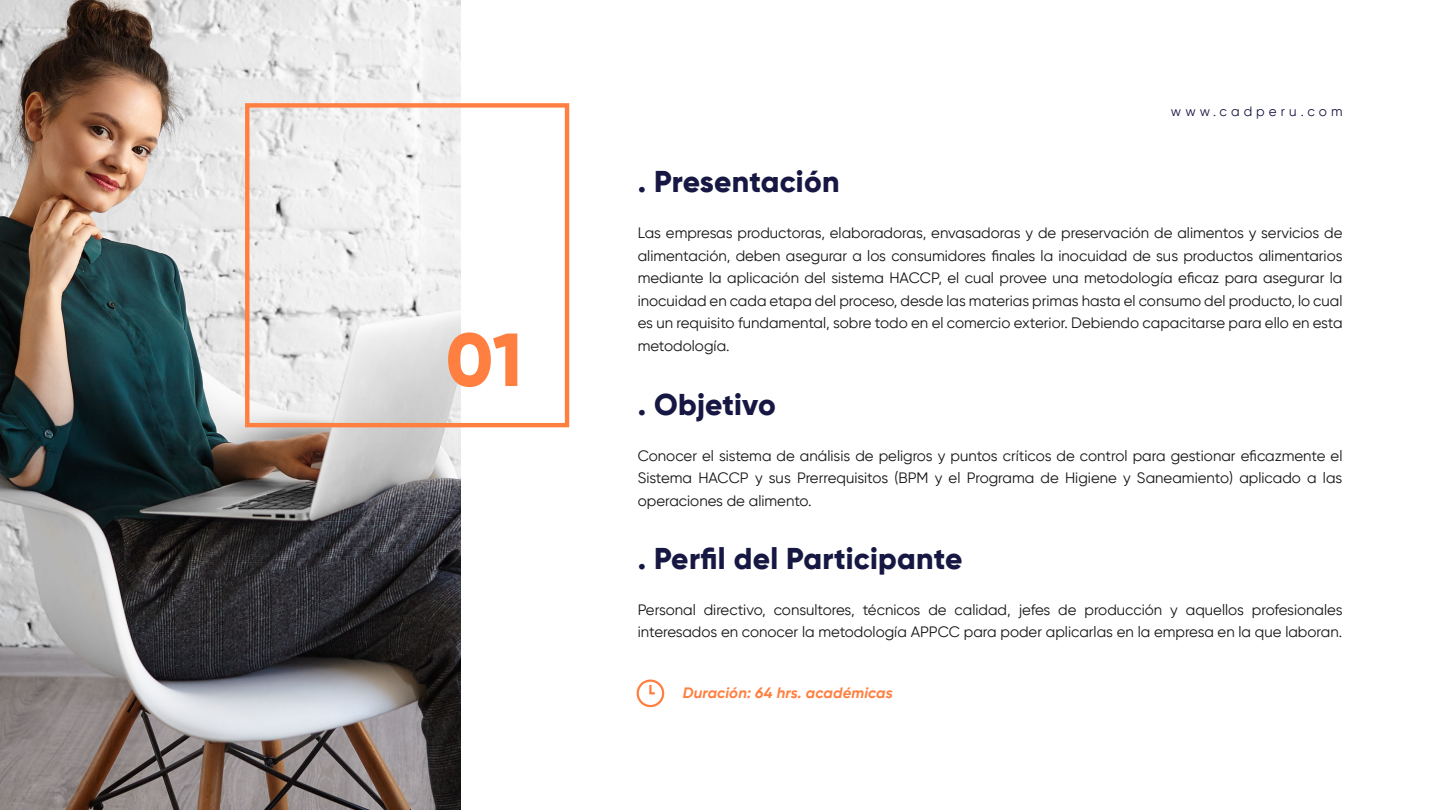
<style>
.page{position:relative;width:1440px;height:810px;background:#fff}
.page>*{position:absolute;margin:0;border:0;box-sizing:border-box;transform-origin:0 0}
.t1{font:800 75px "Gilroy";color:#ff7f40}
.t2{font:800 30px "Gilroy";letter-spacing:.01em;color:#171743}
.t3{font:15px/22.5px "Gilroy";color:#151515;text-align:justify}
.t4{font:italic 700 15px "Gilroy";letter-spacing:.01em;color:#ff7f40}
.t5{font:13.5px "Gilroy";letter-spacing:.3em;color:#171743}
</style>
<div class="page">
<img style="left:0;top:0;width:460px;height:810px">
<div style="left:245px;top:103px;width:324px;height:324px;border:4px solid #ff7f40"></div>
<div style="left:637px;top:680px;width:27px;height:27px;border:2px solid #ff7f40;border-radius:50%"></div>
<svg style="left:649px;top:683px;width:8px;height:12px"></svg>
<h1 class="t1" style="left:446px;top:313px;width:78px">01</h1>
<p class="t5" style="left:1171px;top:103px;width:173px">www.cadperu.com</p>
<h2 class="t2" style="left:638px;top:163px;width:203px">. Presentación</h2>
<p class="t3" style="left:638px;top:222px;width:706px">Las empresas productoras, elaboradoras, envasadoras y de preservación de alimentos y servicios de alimentación, deben asegurar a los consumidores finales la inocuidad de sus productos alimentarios mediante la aplicación del sistema HACCP, el cual provee una metodología eficaz para asegurar la inocuidad en cada etapa del proceso, desde las materias primas hasta el consumo del producto, lo cual es un requisito fundamental, sobre todo en el comercio exterior. Debiendo capacitarse para ello en esta metodología.</p>
<h2 class="t2" style="left:638px;top:385px;width:140px">. Objetivo</h2>
<p class="t3" style="left:638px;top:444px;width:706px">Conocer el sistema de análisis de peligros y puntos críticos de control para gestionar eficazmente el Sistema HACCP y sus Prerrequisitos (BPM y el Programa de Higiene y Saneamiento) aplicado a las operaciones de alimento.</p>
<h2 class="t2" style="left:638px;top:539px;width:326px">. Perfil del Participante</h2>
<p class="t3" style="left:638px;top:598px;width:706px">Personal directivo, consultores, técnicos de calidad, jefes de producción y aquellos profesionales interesados en conocer la metodología APPCC para poder aplicarlas en la empresa en la que laboran.</p>
<p class="t4" style="left:683px;top:684px;width:212px">Duración: 64 hrs. académicas</p>
</div>
